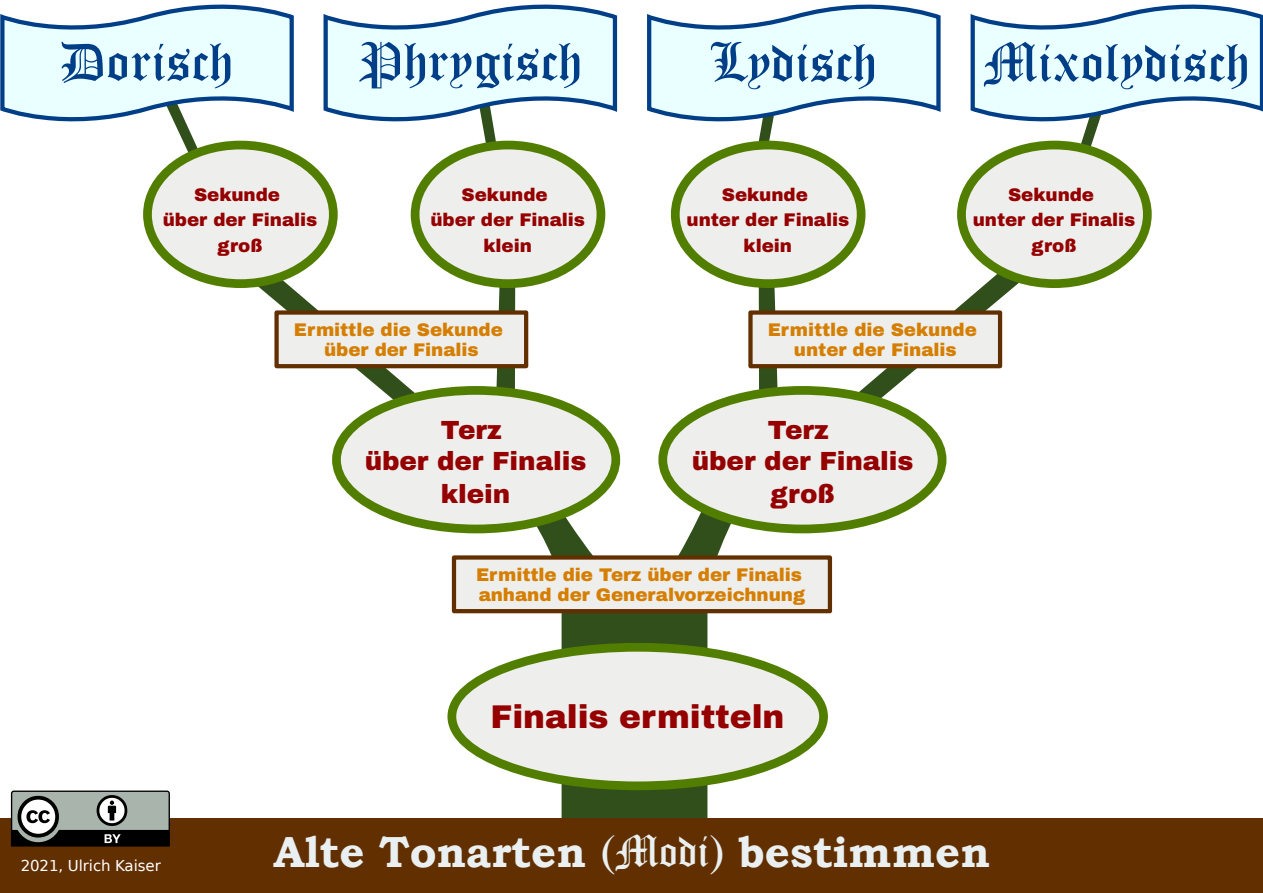
<style>
.page{position:relative;width:1263px;height:893px;background:#fff}
.page>*{position:absolute;margin:0;border:0;box-sizing:border-box;transform-origin:0 0}
.t1{font:54px "Old English Text";color:#003e87}
.t2{font:700 43.5px "Bookman Old Style";color:#eaf0f1}
.t3{font:900 32.85px "Archivo";color:#950000}
.t4{font:900 26.25px/32.2px "Archivo";letter-spacing:-.005em;color:#950000;text-align:center}
.t5{font:900 18.3px/19.5px "Archivo";letter-spacing:-.005em;color:#d57e00;text-align:center}
.t6{font:900 18.3px/25.5px "Archivo";letter-spacing:-.005em;color:#950000;text-align:center}
.t7{font:15px "Bitstream Vera Sans";letter-spacing:-.005em;color:#fff}
.s1{font-family:"Old English Text";font-weight:400}
</style>
<div class="page">
<svg style="left:925px;top:273px;width:103px;height:220px"></svg>
<svg style="left:252px;top:273px;width:101px;height:220px"></svg>
<svg style="left:515px;top:492px;width:232px;height:326px"></svg>
<div style="left:452px;top:647px;width:371px;height:139px;background:#eeeeec;border-radius:50%"></div>
<div style="left:447px;top:643px;width:381px;height:147px;border:9px solid #527e00;border-radius:50%"></div>
<div style="left:336px;top:390px;width:280px;height:139px;background:#eeeeec;border-radius:50%"></div>
<div style="left:332px;top:386px;width:288px;height:147px;border:9px solid #527e00;border-radius:50%"></div>
<div style="left:663px;top:390px;width:279px;height:139px;background:#eeeeec;border-radius:50%"></div>
<div style="left:658px;top:386px;width:288px;height:147px;border:9px solid #527e00;border-radius:50%"></div>
<div style="left:147px;top:145px;width:186px;height:139px;background:#eeeeec;border-radius:50%"></div>
<div style="left:143px;top:141px;width:195px;height:147px;border:9px solid #527e00;border-radius:50%"></div>
<svg style="left:961px;top:145px;width:186px;height:139px;background:#d7ddca"></svg>
<div style="left:957px;top:141px;width:195px;height:147px;border:9px solid #527e00;border-radius:50%"></div>
<div style="left:454px;top:557px;width:376px;height:54px;background:#eeeeec"></div>
<div style="left:452px;top:555px;width:380px;height:58px;border:4px solid #623000"></div>
<div style="left:277px;top:313px;width:249px;height:53px;background:#eeeeec"></div>
<div style="left:274px;top:310px;width:254px;height:58px;border:4px solid #623000"></div>
<div style="left:750px;top:313px;width:250px;height:53px;background:#eeeeec"></div>
<div style="left:748px;top:310px;width:254px;height:58px;border:4px solid #623000"></div>
<div style="left:0;top:818px;width:1263px;height:75px;background:#623000"></div>
<svg style="left:0;top:4px;width:296px;height:237px"></svg>
<svg style="left:321px;top:4px;width:298px;height:445px"></svg>
<svg style="left:647px;top:4px;width:296px;height:445px"></svg>
<svg style="left:968px;top:4px;width:295px;height:242px"></svg>
<svg style="left:11px;top:790px;width:159px;height:57px;background:#737874"></svg>
<h1 class="t1" style="left:61px;top:35px;width:174px">Dorisch</h1>
<h1 class="t1" style="left:358px;top:34px;width:225px">Phrygisch</h1>
<h1 class="t1" style="left:710px;top:35px;width:168px">Lydisch</h1>
<h1 class="t1" style="left:983px;top:35px;width:268px">Mixolydisch</h1>
<p class="t6" style="left:163px;top:181px;width:156px">Sekunde<br>über der Finalis groß</p>
<p class="t6" style="left:430px;top:181px;width:156px">Sekunde<br>über der Finalis klein</p>
<p class="t6" style="left:686px;top:181px;width:164px">Sekunde<br>unter der Finalis klein</p>
<p class="t6" style="left:973px;top:181px;width:164px">Sekunde<br>unter der Finalis groß</p>
<p class="t5" style="left:294px;top:319px;width:211px">Ermittle die Sekunde über der Finalis</p>
<p class="t5" style="left:768px;top:319px;width:211px">Ermittle die Sekunde unter der Finalis</p>
<h3 class="t4" style="left:365px;top:412px;width:223px">Terz<br>über der Finalis klein</h3>
<h3 class="t4" style="left:692px;top:412px;width:223px">Terz<br>über der Finalis groß</h3>
<p class="t5" style="left:476px;top:564px;width:331px;text-align:left">Ermittle die Terz über der Finalis anhand der Generalvorzeichnung</p>
<p class="t7" style="left:21px;top:857px;width:142px">2021, Ulrich Kaiser</p>
<h3 class="t3" style="left:490px;top:691px;width:296px">Finalis ermitteln</h3>
<h2 class="t2" style="left:273px;top:826px;width:718px">Alte Tonarten <span class="s1">(Modi)</span> bestimmen</h2>
</div>
